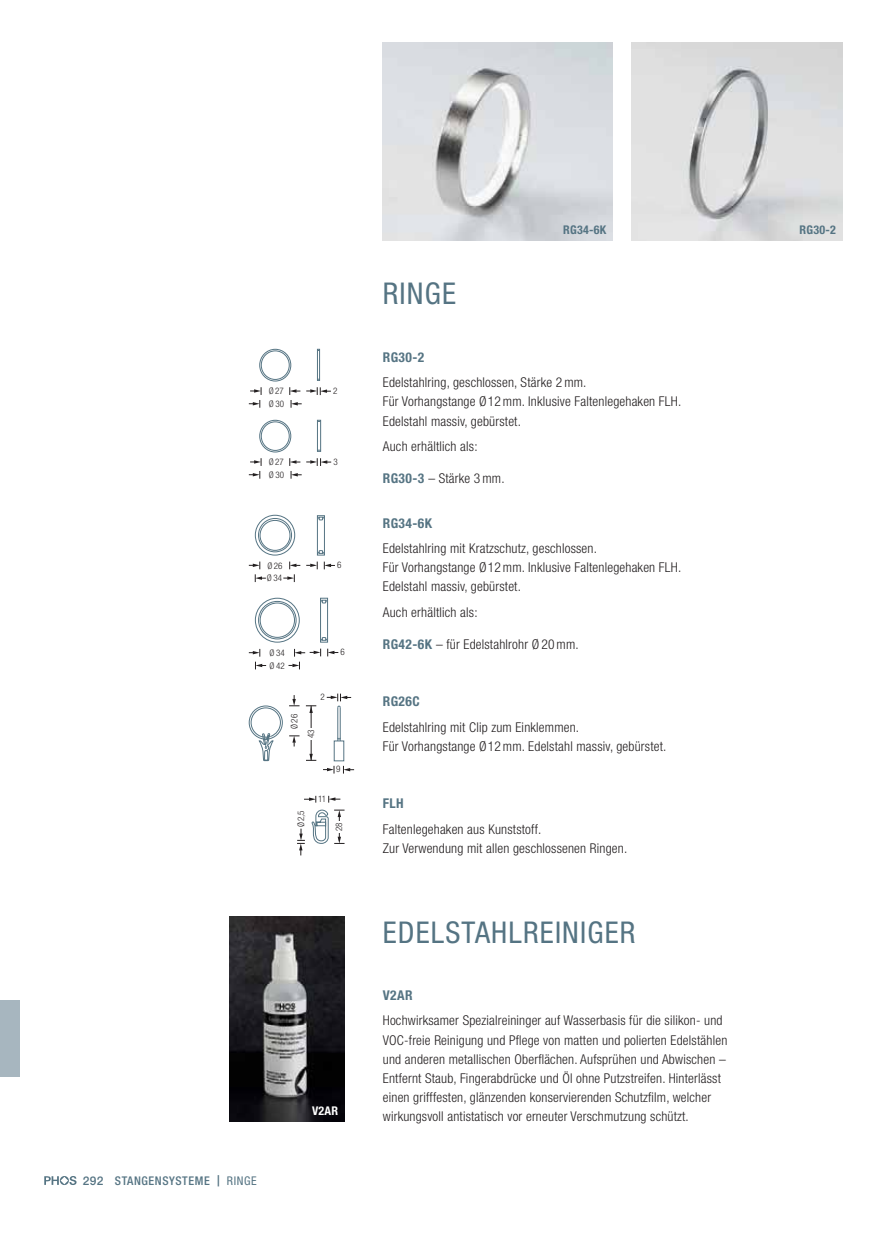
<style>
.page{position:relative;width:872px;height:1234px;background:#fff}
.page>*{position:absolute;margin:0;border:0;box-sizing:border-box;transform-origin:0 0}
.t1{font:condensed 30px "Helvetica Neue LT Std";letter-spacing:.04em;color:#557483}
.t2{font:300 condensed 13.5px/19.2px "Helvetica Neue LT Std";letter-spacing:.015em;color:#231f20}
.t3{font:700 condensed 13.5px "Helvetica Neue LT Std";letter-spacing:.03em;color:#557483}
.t4{font:500 condensed 12px "Helvetica Neue LT Std";letter-spacing:.05em;color:#557483}
.t5{font:700 condensed 12px "Helvetica Neue LT Std";letter-spacing:.02em;color:#557483}
.t6{font:700 condensed 12px "Helvetica Neue LT Std";color:#fff}
.t7{font:300 condensed 9px "Helvetica Neue LT Std";color:#231f20}
.s1{font-stretch:normal}
.s2{font-stretch:normal;font-size:11.25px}
.s3{font-weight:400}
.s4{font-weight:700;color:#557483}
</style>
<div class="page">
<img style="left:631px;top:43px;width:211px;height:197px">
<img style="left:383px;top:43px;width:229px;height:197px">
<img style="left:230px;top:916px;width:114px;height:204px">
<svg style="left:297px;top:828px;width:8px;height:27px"></svg>
<svg style="left:304px;top:795px;width:12px;height:7px"></svg>
<svg style="left:328px;top:795px;width:12px;height:7px"></svg>
<svg style="left:311px;top:809px;width:33px;height:35px"></svg>
<div style="left:317px;top:349px;width:3px;height:31px;border:1px solid #557483"></div>
<div style="left:259px;top:349px;width:32px;height:32px;border:1px solid #557483;border-radius:50%"></div>
<div style="left:261px;top:350px;width:29px;height:30px;border:1px solid #557483;border-radius:50%"></div>
<svg style="left:249px;top:387px;width:13px;height:20px"></svg>
<svg style="left:289px;top:387px;width:42px;height:20px"></svg>
<div style="left:317px;top:420px;width:4px;height:31px;border:1px solid #557483"></div>
<div style="left:259px;top:420px;width:32px;height:32px;border:1px solid #557483;border-radius:50%"></div>
<div style="left:261px;top:421px;width:29px;height:29px;border:1px solid #557483;border-radius:50%"></div>
<svg style="left:249px;top:458px;width:13px;height:20px"></svg>
<svg style="left:289px;top:458px;width:42px;height:20px"></svg>
<div style="left:317px;top:515px;width:8px;height:40px;border:1px solid #557483"></div>
<svg style="left:317px;top:516px;width:8px;height:4px"></svg>
<svg style="left:317px;top:550px;width:8px;height:4px"></svg>
<svg style="left:306px;top:561px;width:12px;height:8px"></svg>
<svg style="left:324px;top:561px;width:11px;height:8px"></svg>
<div style="left:255px;top:514px;width:40px;height:41px;border:1px solid #557483;border-radius:50%"></div>
<div style="left:258px;top:518px;width:34px;height:34px;border:1px solid #557483;border-radius:50%"></div>
<div style="left:260px;top:520px;width:30px;height:30px;border:1px solid #557483;border-radius:50%"></div>
<svg style="left:283px;top:561px;width:17px;height:21px"></svg>
<svg style="left:249px;top:561px;width:17px;height:21px"></svg>
<div style="left:258px;top:601px;width:38px;height:38px;border:1px solid #557483;border-radius:50%"></div>
<svg style="left:259px;top:597px;width:69px;height:45px"></svg>
<svg style="left:327px;top:648px;width:11px;height:8px"></svg>
<svg style="left:288px;top:648px;width:33px;height:21px"></svg>
<svg style="left:249px;top:648px;width:17px;height:21px"></svg>
<div style="left:334px;top:740px;width:10px;height:21px;border:1px solid #557483"></div>
<svg style="left:323px;top:765px;width:12px;height:8px"></svg>
<svg style="left:343px;top:765px;width:11px;height:8px"></svg>
<svg style="left:327px;top:693px;width:24px;height:51px"></svg>
<svg style="left:248px;top:705px;width:35px;height:57px"></svg>
<hr style="left:311px;top:705px;width:1px;height:55px;background:#231f20">
<svg style="left:306px;top:753px;width:10px;height:8px"></svg>
<svg style="left:306px;top:705px;width:10px;height:7px"></svg>
<div style="left:307px;top:727px;width:8px;height:12px;background:#fff"></div>
<svg style="left:289px;top:695px;width:10px;height:11px"></svg>
<svg style="left:289px;top:735px;width:10px;height:11px"></svg>
<svg style="left:44px;top:1176px;width:33px;height:8px"></svg>
<div style="left:0;top:999px;width:19px;height:77px;background:#a7b6bf"></div>
<p class="t7" style="left:269px;top:388px;width:17px">Ø 27</p>
<p class="t7" style="left:333px;top:387px;width:6px">2</p>
<p class="t7" style="left:269px;top:400px;width:17px">Ø 30</p>
<p class="t7" style="left:269px;top:459px;width:17px">Ø 27</p>
<p class="t7" style="left:333px;top:458px;width:6px">3</p>
<p class="t7" style="left:269px;top:471px;width:17px">Ø 30</p>
<p class="t7" style="left:267px;top:562px;width:17px">Ø 26</p>
<p class="t7" style="left:337px;top:561px;width:6px">6</p>
<p class="t7" style="left:267px;top:575px;width:17px">Ø 34</p>
<p class="t7" style="left:269px;top:649px;width:17px">Ø 34</p>
<p class="t7" style="left:340px;top:648px;width:6px">6</p>
<p class="t7" style="left:269px;top:662px;width:17px">Ø 42</p>
<p class="t7" style="left:320px;top:693px;width:6px">2</p>
<p class="t7" style="left:291px;top:729px;width:17px;rotate:-90deg">Ø 26</p>
<p class="t7" style="left:308px;top:738px;width:10px;rotate:-90deg">43</p>
<p class="t7" style="left:318px;top:795px;width:10px">11</p>
<p class="t7" style="left:298px;top:826px;width:18px;rotate:-90deg">Ø 2,5</p>
<p class="t7" style="left:336px;top:765px;width:6px">9</p>
<p class="t7" style="left:336px;top:831px;width:10px;rotate:-90deg">28</p>
<p class="t4" style="left:83px;top:1176px;width:175px"><span class="s1">292</span> STANGENSYSTEME <span class="s2">|</span> <span class="s3">RINGE</span></p>
<p class="t6" style="left:312px;top:1103px;width:28px">V2AR</p>
<h1 class="t1" style="left:383px;top:283px;width:75px">RINGE</h1>
<p class="t5" style="left:563px;top:223px;width:44px">RG34-6K</p>
<p class="t5" style="left:799px;top:223px;width:38px">RG30-2</p>
<p class="t3" style="left:383px;top:349px;width:43px">RG30-2</p>
<p class="t2" style="left:383px;top:374px;width:300px">Edelstahlring, geschlossen, Stärke 2 mm.<br>Für Vorhangstange Ø 12 mm. Inklusive Faltenlegehaken FLH.<br>Edelstahl massiv, gebürstet.</p>
<p class="t2" style="left:383px;top:438px;width:96px">Auch erhältlich als:</p>
<p class="t2" style="left:383px;top:470px;width:123px"><span class="s4">RG30-3</span> – Stärke 3 mm.</p>
<p class="t3" style="left:383px;top:515px;width:51px">RG34-6K</p>
<p class="t2" style="left:383px;top:540px;width:300px">Edelstahlring mit Kratzschutz, geschlossen.<br>Für Vorhangstange Ø 12 mm. Inklusive Faltenlegehaken FLH.<br>Edelstahl massiv, gebürstet.</p>
<p class="t2" style="left:383px;top:604px;width:96px">Auch erhältlich als:</p>
<p class="t2" style="left:383px;top:636px;width:197px"><span class="s4">RG42-6K</span> – für Edelstahlrohr Ø 20 mm.</p>
<p class="t3" style="left:383px;top:693px;width:38px">RG26C</p>
<p class="t2" style="left:383px;top:719px;width:285px">Edelstahlring mit Clip zum Einklemmen.<br>Für Vorhangstange Ø 12 mm. Edelstahl massiv, gebürstet.</p>
<p class="t3" style="left:383px;top:795px;width:22px">FLH</p>
<p class="t2" style="left:383px;top:821px;width:246px">Faltenlegehaken aus Kunststoff.<br>Zur Verwendung mit allen geschlossenen Ringen.</p>
<h1 class="t1" style="left:383px;top:920px;width:254px">EDELSTAHLREINIGER</h1>
<p class="t3" style="left:383px;top:987px;width:31px">V2AR</p>
<p class="t2" style="left:383px;top:1012px;width:346px">Hochwirksamer Spezialreininger auf Wasserbasis für die silikon- und VOC-freie Reinigung und Pflege von matten und polierten Edelstählen und anderen metallischen Oberflächen. Aufsprühen und Abwischen – Entfernt Staub, Fingerabdrücke und Öl ohne Putzstreifen. Hinterlässt einen grifffesten, glänzenden konservierenden Schutzfilm, welcher wirkungsvoll antistatisch vor erneuter Verschmutzung schützt.</p>
</div>
